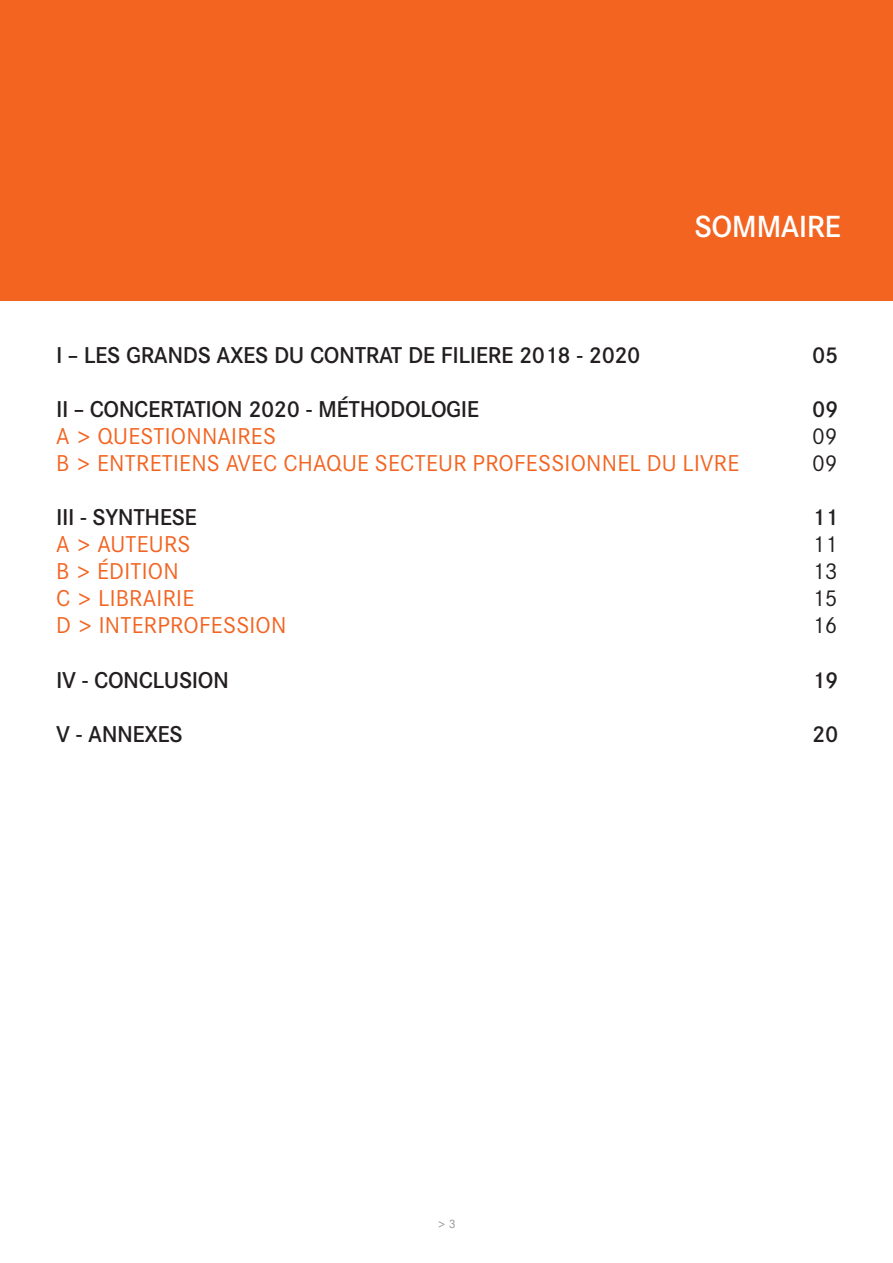
<style>
.page{position:relative;width:893px;height:1263px;background:#fff}
.page>*{position:absolute;margin:0;border:0;box-sizing:border-box;transform-origin:0 0}
.t1{font:500 30px "Corporate S";letter-spacing:-.02em;color:#fff}
.t2{font:500 22.5px "Corporate S";letter-spacing:-.02em;color:#231f20}
.t3{font:22.5px "Corporate S";letter-spacing:.01em;color:#f36421}
.t4{font:22.5px "Corporate S";color:#231f20}
.t5{font:12px "Corporate S";color:#939598}
</style>
<div class="page">
<div style="left:0;top:0;width:893px;height:301px;background:#f36421"></div>
<h1 class="t1" style="left:694px;top:209px;width:148px">SOMMAIRE</h1>
<p class="t2" style="left:56px;top:342px;width:586px">I – LES GRANDS AXES DU CONTRAT DE FILIERE 2018 - 2020</p>
<p class="t2" style="left:812px;top:342px;width:28px">05</p>
<p class="t2" style="left:56px;top:396px;width:425px">II – CONCERTATION 2020 - MÉTHODOLOGIE</p>
<p class="t2" style="left:812px;top:396px;width:28px">09</p>
<p class="t3" style="left:56px;top:423px;width:221px">A &gt; QUESTIONNAIRES</p>
<p class="t4" style="left:812px;top:423px;width:27px">09</p>
<p class="t3" style="left:56px;top:450px;width:685px">B &gt; ENTRETIENS AVEC CHAQUE SECTEUR PROFESSIONNEL DU LIVRE</p>
<p class="t4" style="left:812px;top:450px;width:27px">09</p>
<p class="t2" style="left:56px;top:504px;width:142px">III - SYNTHESE</p>
<p class="t2" style="left:812px;top:504px;width:28px">11</p>
<p class="t3" style="left:56px;top:531px;width:136px">A &gt; AUTEURS</p>
<p class="t4" style="left:812px;top:531px;width:27px">11</p>
<p class="t3" style="left:56px;top:558px;width:124px">B &gt; ÉDITION</p>
<p class="t4" style="left:812px;top:558px;width:27px">13</p>
<p class="t3" style="left:56px;top:585px;width:140px">C &gt; LIBRAIRIE</p>
<p class="t4" style="left:812px;top:585px;width:27px">15</p>
<p class="t3" style="left:56px;top:612px;width:232px">D &gt; INTERPROFESSION</p>
<p class="t4" style="left:812px;top:612px;width:27px">16</p>
<p class="t2" style="left:56px;top:666px;width:174px">IV - CONCLUSION</p>
<p class="t2" style="left:812px;top:666px;width:28px">19</p>
<p class="t2" style="left:56px;top:720px;width:128px">V - ANNEXES</p>
<p class="t2" style="left:812px;top:720px;width:28px">20</p>
<p class="t5" style="left:437px;top:1217px;width:20px">&gt; 3</p>
</div>
